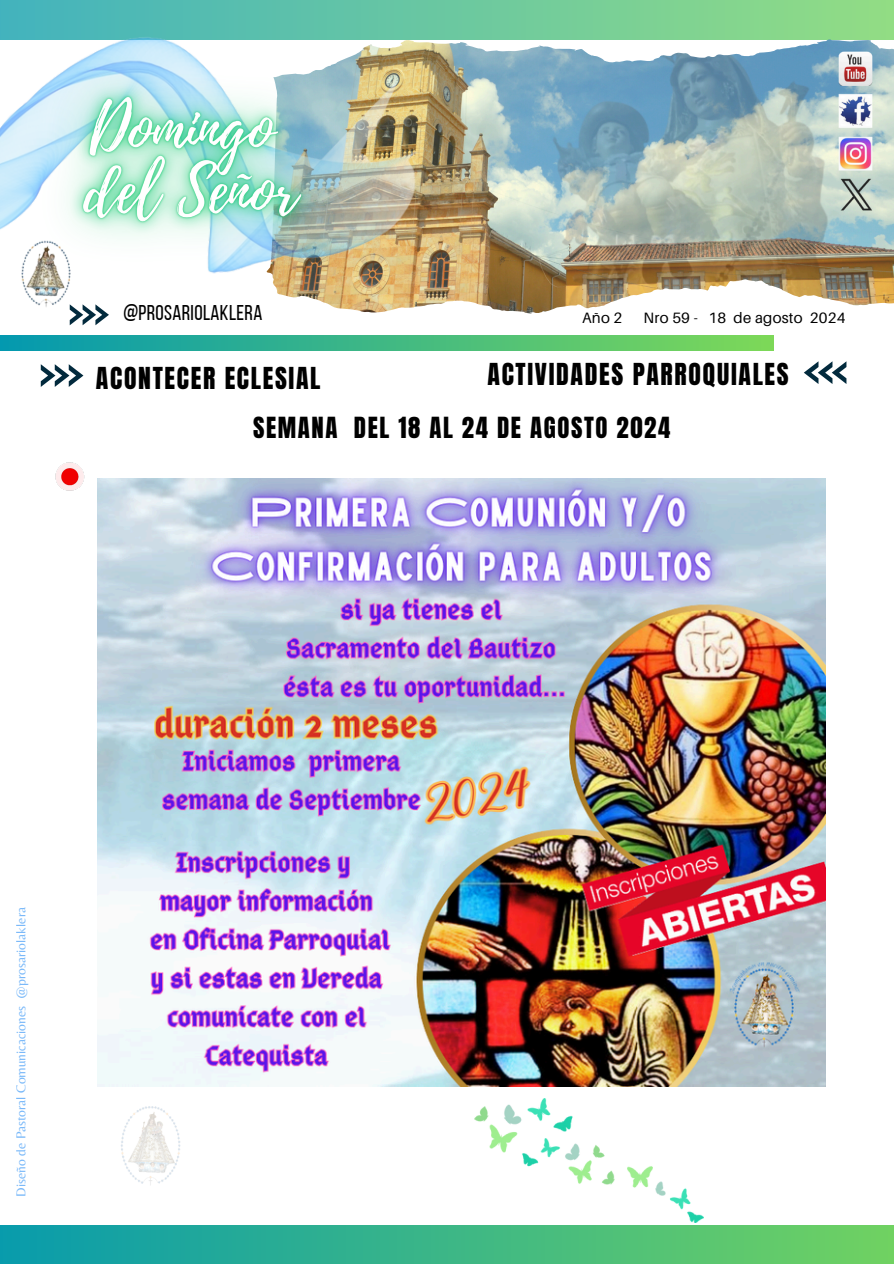
<style>
.page{position:relative;width:894px;height:1264px;background:#fff}
.page>*{position:absolute;margin:0;border:0;box-sizing:border-box;transform-origin:0 0}
.t1{font:25.8px "Anton";letter-spacing:.065em;color:#000}
.t2{font:24.75px "Anton";letter-spacing:.065em;color:#000}
.t3{font:21.3px "Bebas Neue";letter-spacing:.015em;color:#000}
.t4{font:15px "Aileron";letter-spacing:.015em;color:#000}
.t5{font:13.5px "Belleza";color:#218af5}
</style>
<div class="page">
<svg style="left:0;top:335px;width:773px;height:15px;background:#40b883"></svg>
<svg style="left:41px;top:364px;width:42px;height:23px"></svg>
<svg style="left:387px;top:0;width:506px;height:39px;background:#7cd193"></svg>
<div style="left:0;top:1225px;width:893px;height:38px;background:linear-gradient(to right,#089bac,#70d261)"></div>
<svg style="left:804px;top:361px;width:42px;height:23px"></svg>
<img style="left:416px;top:40px;width:477px;height:242px">
<img style="left:387px;top:12px;width:40px;height:266px">
<img style="left:121px;top:1106px;width:60px;height:79px">
<img style="left:55px;top:462px;width:43px;height:64px">
<img style="left:98px;top:478px;width:727px;height:608px">
<img style="left:0;top:0;width:387px;height:325px">
<img style="left:475px;top:1098px;width:228px;height:124px">
<p class="t3" style="left:123px;top:304px;width:140px">@PROSARIOLAKLERA</p>
<p class="t4" style="left:582px;top:308px;width:42px">Año 2</p>
<p class="t4" style="left:643px;top:308px;width:203px">Nro 59 - 18 de agosto 2024</p>
<h3 class="t1" style="left:96px;top:360px;width:226px">ACONTECER ECLESIAL</h3>
<p class="t1" style="left:487px;top:356px;width:302px">ACTIVIDADES PARROQUIALES</p>
<h2 class="t2" style="left:253px;top:410px;width:418px">SEMANA DEL 18 AL 24 DE AGOSTO 2024</h2>
<p class="t5" style="left:13px;top:1196px;width:291px;rotate:-90deg">Diseño de Pastoral Comunicaciones @prosariolaklera</p>
</div>
